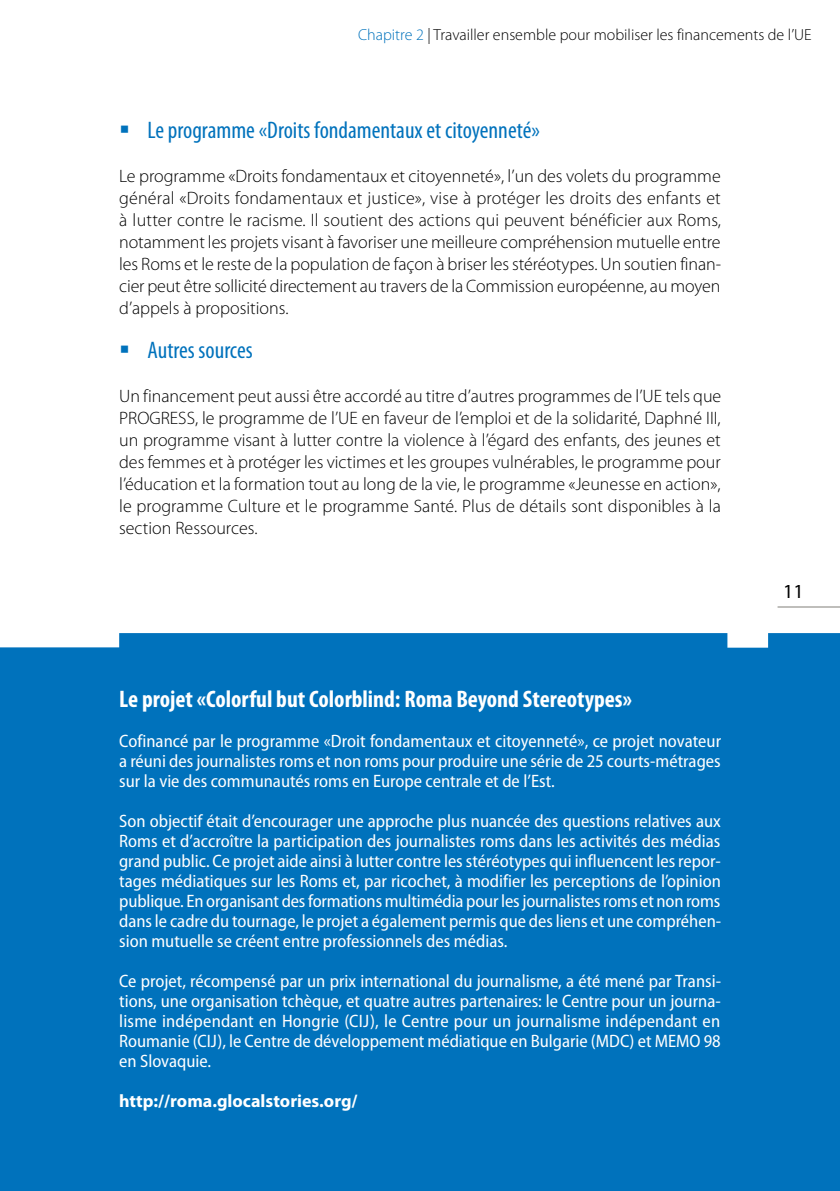
<style>
.page{position:relative;width:840px;height:1191px;background:#fff}
.page>*{position:absolute;margin:0;border:0;box-sizing:border-box;transform-origin:0 0}
.t1{font:condensed 24px "Myriad Pro";color:#0072bc}
.t2{font:700 condensed 24px "Myriad Pro";color:#fff}
.t3{font:20px "Myriad Pro";color:#000}
.t4{font:semi-condensed 18px/20px "Myriad Pro";color:#fff;text-align:justify}
.t5{font:300 18px/22px "Myriad Pro";color:#000;text-align:justify}
.t6{font:700 18px "Myriad Pro";color:#fff}
.t7{font:300 16px "Myriad Pro";color:#000}
.s1{color:#0072bc}
</style>
<div class="page">
<hr style="left:777px;top:606px;width:62px;height:1px;background:#807e78">
<div style="left:0;top:633px;width:839px;height:558px;background:#0072bc"></div>
<p class="t7" style="left:358px;top:26px;width:454px"><span class="s1">Chapitre 2</span> | Travailler ensemble pour mobiliser les financements de l’UE</p>
<h1 class="t1" style="left:119px;top:117px;width:422px">▪ Le programme «Droits fondamentaux et citoyenneté»</h1>
<p class="t5" style="left:119px;top:165px;width:603px">Le programme «Droits fondamentaux et citoyenneté», l’un des volets du programme général «Droits fondamentaux et justice», vise à protéger les droits des enfants et à lutter contre le racisme. Il soutient des actions qui peuvent bénéficier aux Roms, notamment les projets visant à favoriser une meilleure compréhension mutuelle entre les Roms et le reste de la population de façon à briser les stéréotypes. Un soutien finan&shy;cier peut être sollicité directement au travers de la Commission européenne, au moyen d’appels à propositions.</p>
<h1 class="t1" style="left:119px;top:337px;width:135px">▪ Autres sources</h1>
<p class="t5" style="left:119px;top:385px;width:603px">Un financement peut aussi être accordé au titre d’autres programmes de l’UE tels que PROGRESS, le programme de l’UE en faveur de l’emploi et de la solidarité, Daphné III, un programme visant à lutter contre la violence à l’égard des enfants, des jeunes et des femmes et à protéger les victimes et les groupes vulnérables, le programme pour l’éducation et la formation tout au long de la vie, le programme «Jeunesse en action», le programme Culture et le programme Santé. Plus de détails sont disponibles à la section Ressources.</p>
<h1 class="t2" style="left:119px;top:685px;width:514px">Le projet «Colorful but Colorblind: Roma Beyond Stereotypes»</h1>
<p class="t4" style="left:119px;top:731px;width:603px">Cofinancé par le programme «Droit fondamentaux et citoyenneté», ce projet novateur a réuni des journalistes roms et non roms pour produire une série de 25 courts-métrages sur la vie des communautés roms en Europe centrale et de l’Est.</p>
<p class="t4" style="left:119px;top:811px;width:603px">Son objectif était d’encourager une approche plus nuancée des questions relatives aux Roms et d’accroître la participation des journalistes roms dans les activités des médias grand public. Ce projet aide ainsi à lutter contre les stéréotypes qui influencent les repor&shy;tages médiatiques sur les Roms et, par ricochet, à modifier les perceptions de l’opinion publique. En organisant des formations multimédia pour les journalistes roms et non roms dans le cadre du tournage, le projet a également permis que des liens et une compréhen&shy;sion mutuelle se créent entre professionnels des médias.</p>
<p class="t4" style="left:119px;top:971px;width:603px">Ce projet, récompensé par un prix international du journalisme, a été mené par Transi&shy;tions, une organisation tchèque, et quatre autres partenaires: le Centre pour un journa&shy;lisme indépendant en Hongrie (CIJ), le Centre pour un journalisme indépendant en Roumanie (CIJ), le Centre de développement médiatique en Bulgarie (MDC) et MEMO 98 en Slovaquie.</p>
<p class="t6" style="left:119px;top:1090px;width:240px">http://roma.glocalstories.org/</p>
<p class="t3" style="left:782px;top:580px;width:22px">11</p>
</div>
